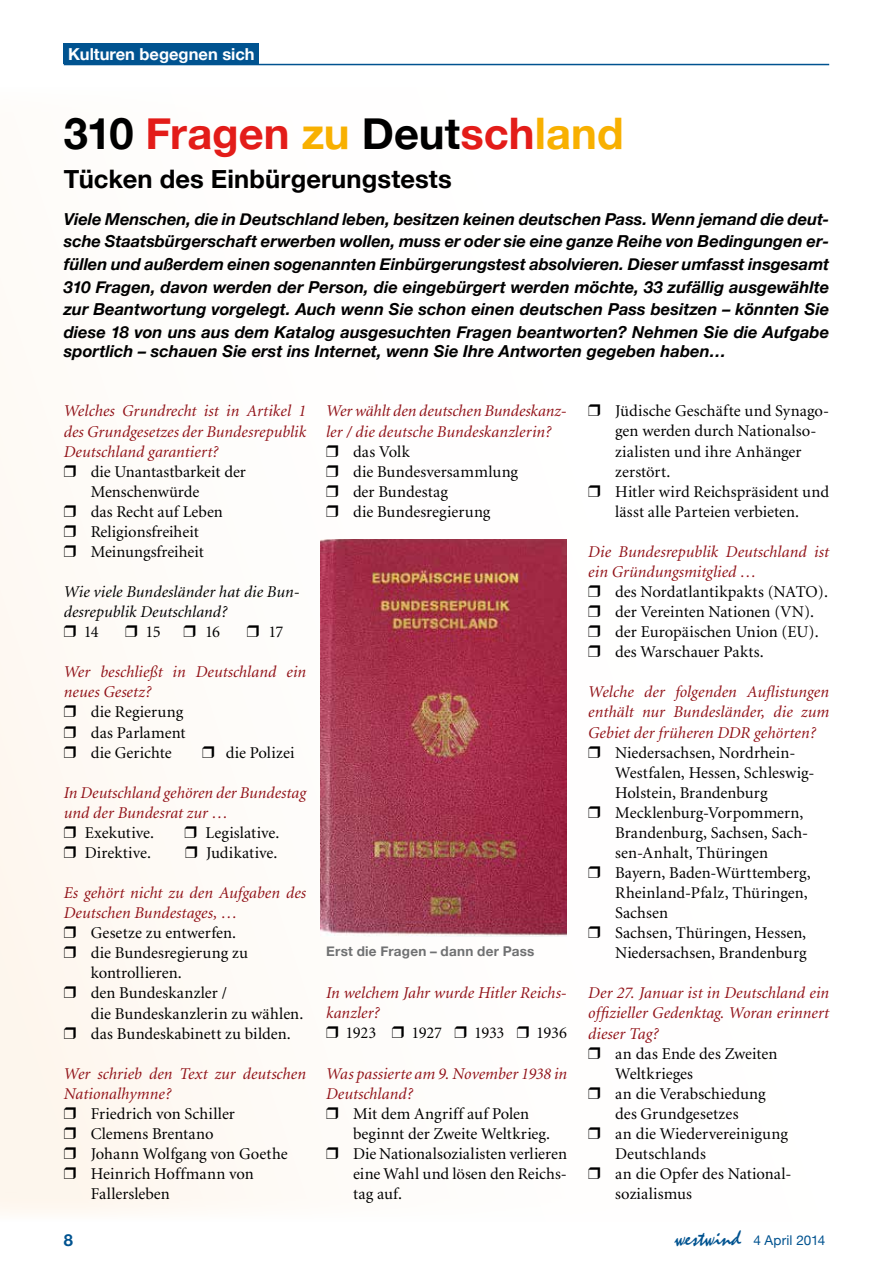
<style>
.page{position:relative;width:893px;height:1263px;background:#fff}
.page>*{position:absolute;margin:0;border:0;box-sizing:border-box;transform-origin:0 0}
.t1{font:700 43.5px "Helvetica Neue";color:#e31c19}
.t2{font:700 25.5px "Helvetica Neue";letter-spacing:.005em;color:#000}
.t3{font:16.5px/20.1px "Minion";color:#000}
.t4{font:italic 16.5px/20.1px "Minion";letter-spacing:.005em;color:#911218}
.t5{font:italic 700 16.5px/22.5px "Helvetica Neue";color:#000;text-align:justify}
.t6{font:italic 16.5px/20.1px "Minion";letter-spacing:.005em;color:#000}
.t7{font:700 16.5px "Helvetica Neue";color:#fff}
.t8{font:700 16.5px "Helvetica Neue";color:#005390}
.t9{font:700 13.5px "Helvetica Neue";letter-spacing:.02em;color:#707172}
.t10{font:13.5px "Helvetica Neue";letter-spacing:.005em;color:#005390}
.s1{color:#000}
.s2{color:#f8b000}
.s3{font-family:"Mistral";font-size:21px}
</style>
<div class="page">
<hr style="left:64px;top:64px;width:765px;height:1px;background:#005390">
<div style="left:64px;top:43px;width:195px;height:21px;background:#005390"></div>
<img style="left:321px;top:540px;width:246px;height:396px">
<svg style="left:64px;top:626px;width:4px;height:11px"></svg>
<svg style="left:64px;top:706px;width:12px;height:11px"></svg>
<svg style="left:64px;top:726px;width:12px;height:11px"></svg>
<svg style="left:64px;top:746px;width:12px;height:12px"></svg>
<svg style="left:64px;top:826px;width:12px;height:12px"></svg>
<svg style="left:64px;top:846px;width:12px;height:12px"></svg>
<svg style="left:64px;top:927px;width:12px;height:11px"></svg>
<svg style="left:64px;top:947px;width:12px;height:11px"></svg>
<svg style="left:64px;top:987px;width:12px;height:11px"></svg>
<svg style="left:64px;top:1027px;width:12px;height:11px"></svg>
<svg style="left:64px;top:1107px;width:12px;height:12px"></svg>
<svg style="left:64px;top:1127px;width:12px;height:12px"></svg>
<svg style="left:64px;top:1147px;width:12px;height:12px"></svg>
<svg style="left:64px;top:1167px;width:12px;height:12px"></svg>
<p class="t7" style="left:68px;top:43px;width:188px">Kulturen begegnen sich</p>
<h1 class="t1" style="left:64px;top:106px;width:561px"><span class="s1">310</span> Fragen <span class="s2">zu</span> <span class="s1">Deut</span>sch<span class="s2">land</span></h1>
<h2 class="t2" style="left:64px;top:163px;width:390px">Tücken des Einbürgerungstests</h2>
<p class="t5" style="left:64px;top:207px;width:767px">Viele Menschen, die in Deutschland leben, besitzen keinen deutschen Pass. Wenn jemand die deut&shy;sche Staatsbürgerschaft erwerben wollen, muss er oder sie eine ganze Reihe von Bedingungen er&shy;füllen und außerdem einen sogenannten Einbürgerungstest absolvieren. Dieser umfasst insgesamt 310 Fragen, davon werden der Person, die eingebürgert werden möchte, 33 zufällig ausgewählte zur Beantwortung vorgelegt. Auch wenn Sie schon einen deutschen Pass besitzen – könnten Sie diese 18 von uns aus dem Katalog ausgesuchten Fragen beantworten? Nehmen Sie die Aufgabe</p>
<p class="t5" style="left:64px;top:340px;width:664px">sportlich – schauen Sie erst ins Internet, wenn Sie Ihre Antworten gegeben haben…</p>
<p class="t4" style="left:64px;top:402px;width:244px;text-align:justify">Welches Grundrecht ist in Artikel 1 des Grundgesetzes der Bundesrepublik Deutschland garantiert?</p>
<p class="t3" style="left:91px;top:462px;width:157px">die Unantastbarkeit der<br>Menschenwürde<br>das Recht auf Leben<br>Religionsfreiheit<br>Meinungsfreiheit</p>
<p class="t6" style="left:64px;top:582px;width:237px">Wie viele Bundesländer hat die Bun&shy;desrepublik Deutschland?</p>
<p class="t3" style="left:84px;top:622px;width:16px">14</p>
<p class="t3" style="left:145px;top:622px;width:17px">15</p>
<p class="t3" style="left:205px;top:622px;width:16px">16</p>
<p class="t3" style="left:268px;top:622px;width:16px">17</p>
<p class="t4" style="left:64px;top:663px;width:244px">Wer beschließt in Deutschland ein neues Gesetz?</p>
<p class="t3" style="left:91px;top:703px;width:96px">die Regierung das Parlament die Gerichte</p>
<p class="t3" style="left:226px;top:743px;width:70px">die Polizei</p>
<p class="t4" style="left:64px;top:783px;width:244px">In Deutschland gehören der Bundestag und der Bundesrat zur …</p>
<p class="t3" style="left:85px;top:823px;width:71px">Exekutive.</p>
<p class="t3" style="left:205px;top:823px;width:76px">Legislative.</p>
<p class="t3" style="left:85px;top:843px;width:68px">Direktive.</p>
<p class="t3" style="left:206px;top:843px;width:73px">Judikative.</p>
<p class="t4" style="left:64px;top:883px;width:244px">Es gehört nicht zu den Aufgaben des<br>Deutschen Bundestages, …</p>
<p class="t3" style="left:91px;top:923px;width:214px">Gesetze zu entwerfen.<br>die Bundesregierung zu kontrollieren.<br>den Bundeskanzler /<br>die Bundeskanzlerin zu wählen. das Bundeskabinett zu bilden.</p>
<p class="t4" style="left:64px;top:1064px;width:244px">Wer schrieb den Text zur deutschen<br>Nationalhymne?</p>
<p class="t3" style="left:91px;top:1104px;width:198px">Friedrich von Schiller<br>Clemens Brentano<br>Johann Wolfgang von Goethe<br>Heinrich Hoffmann von<br>Fallersleben</p>
<p class="t4" style="left:326px;top:402px;width:242px">Wer wählt den deutschen Bundeskanz&shy;ler / die deutsche Bundeskanzlerin?</p>
<p class="t3" style="left:353px;top:442px;width:167px">das Volk<br>die Bundesversammlung der Bundestag<br>die Bundesregierung</p>
<p class="t9" style="left:326px;top:943px;width:210px">Erst die Fragen – dann der Pass</p>
<p class="t4" style="left:326px;top:984px;width:242px">In welchem Jahr wurde Hitler Reichs&shy;kanzler?</p>
<p class="t3" style="left:345px;top:1024px;width:32px">1923</p>
<p class="t3" style="left:411px;top:1024px;width:32px">1927</p>
<p class="t3" style="left:474px;top:1024px;width:32px">1933</p>
<p class="t3" style="left:536px;top:1024px;width:32px">1936</p>
<p class="t4" style="left:326px;top:1064px;width:243px">Was passierte am 9. November 1938 in<br>Deutschland?</p>
<p class="t3" style="left:353px;top:1104px;width:215px">Mit dem Angriff auf Polen beginnt der Zweite Weltkrieg.<br>Die Nationalsozialisten verlieren eine Wahl und lösen den Reichs&shy;tag auf.</p>
<p class="t3" style="left:615px;top:402px;width:215px">Jüdische Geschäfte und Synago&shy;gen werden durch Nationalso&shy;zialisten und ihre Anhänger zerstört.<br>Hitler wird Reichspräsident und lässt alle Parteien verbieten.</p>
<p class="t4" style="left:588px;top:542px;width:242px">Die Bundesrepublik Deutschland ist ein Gründungsmitglied …</p>
<p class="t3" style="left:615px;top:582px;width:214px">des Nordatlantikpakts (NATO). der Vereinten Nationen (VN). der Europäischen Union (EU). des Warschauer Pakts.</p>
<p class="t4" style="left:588px;top:683px;width:242px;text-align:justify">Welche der folgenden Auflistungen enthält nur Bundesländer, die zum Gebiet der früheren DDR gehörten?</p>
<p class="t3" style="left:615px;top:743px;width:201px">Niedersachsen, Nordrhein-<br>Westfalen, Hessen, Schleswig-<br>Holstein, Brandenburg<br>Mecklenburg-Vorpommern,<br>Brandenburg, Sachsen, Sach&shy;sen-Anhalt, Thüringen<br>Bayern, Baden-Württemberg,<br>Rheinland-Pfalz, Thüringen,<br>Sachsen<br>Sachsen, Thüringen, Hessen,<br>Niedersachsen, Brandenburg</p>
<p class="t4" style="left:588px;top:984px;width:242px;text-align:justify">Der 27. Januar ist in Deutschland ein offizieller Gedenktag. Woran erinnert dieser Tag?</p>
<p class="t3" style="left:615px;top:1044px;width:178px">an das Ende des Zweiten<br>Weltkrieges<br>an die Verabschiedung<br>des Grundgesetzes<br>an die Wiedervereinigung<br>Deutschlands<br>an die Opfer des National&shy;sozialismus</p>
<p class="t8" style="left:64px;top:1230px;width:11px">8</p>
<p class="t10" style="left:675px;top:1232px;width:152px"><span class="s3">westwind</span> 4 April 2014</p>
</div>
